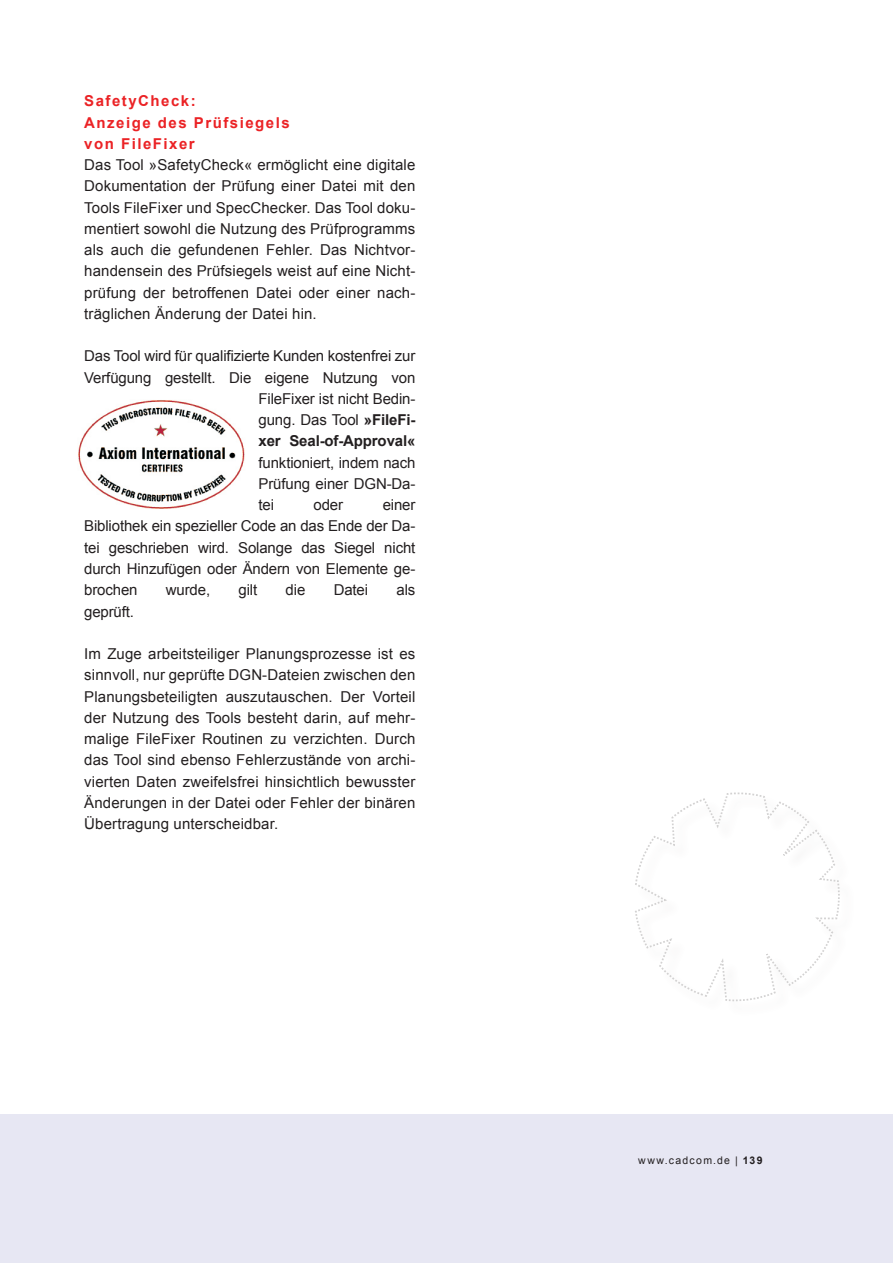
<style>
.page{position:relative;width:893px;height:1263px;background:#fff}
.page>*{position:absolute;margin:0;border:0;box-sizing:border-box;transform-origin:0 0}
.t1{font:15px/21.3px "Arial";letter-spacing:-.01em;color:#231f20;text-align:justify}
.t2{font:700 15px/21.3px "Arial";letter-spacing:.1em;color:#eb2225}
.t3{font:10.5px "Arial";letter-spacing:.125em;color:#231f20}
.s1{font-weight:700}
</style>
<div class="page">
<div style="left:0;top:1114px;width:893px;height:149px;background:#e7e7f3"></div>
<svg style="left:635px;top:792px;width:205px;height:210px"></svg>
<img style="left:78px;top:400px;width:167px;height:109px">
<p class="t2" style="left:84px;top:91px;width:207px">SafetyCheck:<br>Anzeige des Prüfsiegels von FileFixer</p>
<p class="t1" style="left:84px;top:154px;width:333px">Das Tool »SafetyCheck« ermöglicht eine digitale Dokumentation der Prüfung einer Datei mit den Tools FileFixer und SpecChecker. Das Tool doku&shy;mentiert sowohl die Nutzung des Prüfprogramms als auch die gefundenen Fehler. Das Nichtvor&shy;handensein des Prüfsiegels weist auf eine Nicht&shy;prüfung der betroffenen Datei oder einer nach&shy;träglichen Änderung der Datei hin.</p>
<p class="t1" style="left:84px;top:346px;width:333px;text-align:right">Das Tool wird für qualifizierte Kunden kostenfrei zur Verfügung gestellt. Die eigene Nutzung von FileFixer ist nicht Bedin-<br>gung. Das Tool <span class="s1">»FileFi-<br>xer Seal-of-Approval«</span></p>
<p class="t1" style="left:259px;top:452px;width:158px">funktioniert, indem nach Prüfung einer DGN-Da&shy;tei</p>
<p class="t1" style="left:84px;top:494px;width:333px;text-indent:298px">einer Bibliothek ein spezieller Code an das Ende der Da&shy;tei geschrieben wird. Solange das Siegel nicht durch Hinzufügen oder Ändern von Elemente ge&shy;brochen</p>
<p class="t1" style="left:314px;top:494px;width:31px">oder</p>
<p class="t1" style="left:166px;top:579px;width:46px">wurde,</p>
<p class="t1" style="left:239px;top:579px;width:20px">gilt</p>
<p class="t1" style="left:286px;top:579px;width:21px">die</p>
<p class="t1" style="left:334px;top:579px;width:36px">Datei</p>
<p class="t1" style="left:396px;top:579px;width:20px">als</p>
<p class="t1" style="left:84px;top:601px;width:51px">geprüft.</p>
<p class="t1" style="left:84px;top:643px;width:333px">Im Zuge arbeitsteiliger Planungsprozesse ist es sinnvoll, nur geprüfte DGN-Dateien zwischen den Planungsbeteiligten auszutauschen. Der Vorteil der Nutzung des Tools besteht darin, auf mehr&shy;malige FileFixer Routinen zu verzichten. Durch das Tool sind ebenso Fehlerzustände von archi&shy;vierten Daten zweifelsfrei hinsichtlich bewusster Änderungen in der Datei oder Fehler der binären Übertragung unterscheidbar.</p>
<p class="t3" style="left:638px;top:1154px;width:126px">www.cadcom.de | <span class="s1">139</span></p>
</div>
